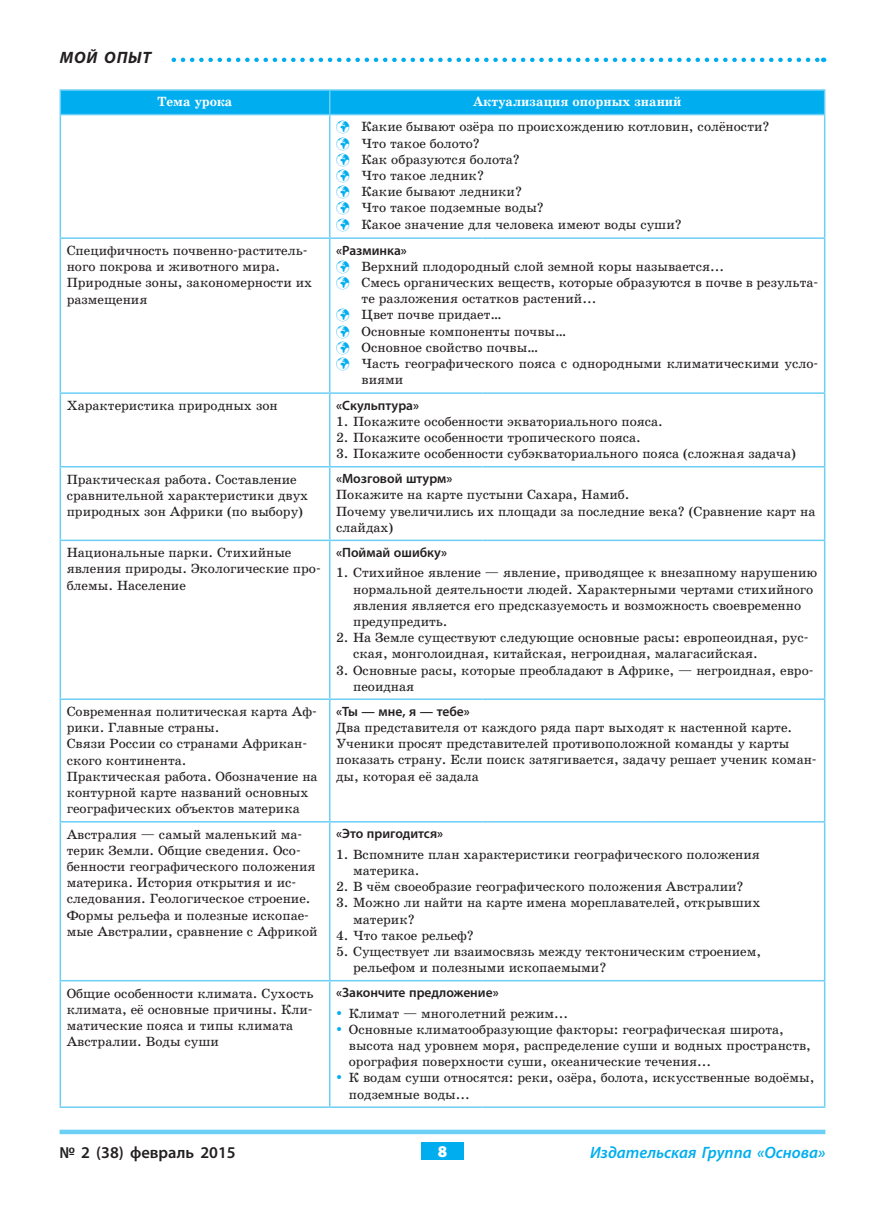
<style>
.page{position:relative;width:885px;height:1212px;background:#fff}
.page>*{position:absolute;margin:0;border:0;box-sizing:border-box;transform-origin:0 0}
.t1{font:italic 600 16.5px "Myriad Pro";color:#00aeef}
.t2{font:600 16.5px "Myriad Pro";color:#231f20}
.t3{font:italic 700 16.5px "Myriad Pro";letter-spacing:.05em;color:#231f20}
.t4{font:900 16.5px "Myriad Pro";color:#fff}
.t5{font:13.5px/16.2px "School Book C";color:#231f20}
.t6{font:600 13.5px "Myriad Pro";color:#231f20}
.t7{font:700 13.5px "School Book C";color:#fff}
</style>
<div class="page">
<div style="left:421px;top:1143px;width:42px;height:17px;background:#00aeef"></div>
<hr style="left:60px;top:1130px;width:765px;height:4px;background:#6bcff6">
<svg style="left:171px;top:58px;width:653px;height:4px"></svg>
<hr style="left:329px;top:115px;width:1px;height:122px;background:#6bcff6">
<hr style="left:60px;top:237px;width:270px;height:2px;background:#6bcff6">
<hr style="left:330px;top:237px;width:152px;height:2px;background:#6bcff6">
<hr style="left:329px;top:239px;width:1px;height:153px;background:#6bcff6">
<hr style="left:482px;top:237px;width:160px;height:2px;background:#6bcff6">
<hr style="left:642px;top:237px;width:183px;height:2px;background:#6bcff6">
<hr style="left:60px;top:392px;width:270px;height:2px;background:#6bcff6">
<hr style="left:330px;top:392px;width:152px;height:2px;background:#6bcff6">
<hr style="left:329px;top:394px;width:1px;height:72px;background:#6bcff6">
<hr style="left:482px;top:392px;width:160px;height:2px;background:#6bcff6">
<hr style="left:642px;top:392px;width:183px;height:2px;background:#6bcff6">
<hr style="left:60px;top:466px;width:270px;height:1px;background:#6bcff6">
<hr style="left:330px;top:466px;width:152px;height:1px;background:#6bcff6">
<hr style="left:329px;top:467px;width:1px;height:73px;background:#6bcff6">
<hr style="left:482px;top:466px;width:160px;height:1px;background:#6bcff6">
<hr style="left:642px;top:466px;width:183px;height:1px;background:#6bcff6">
<hr style="left:60px;top:540px;width:270px;height:1px;background:#6bcff6">
<hr style="left:330px;top:540px;width:152px;height:1px;background:#6bcff6">
<hr style="left:329px;top:541px;width:1px;height:157px;background:#6bcff6">
<hr style="left:482px;top:540px;width:160px;height:1px;background:#6bcff6">
<hr style="left:642px;top:540px;width:183px;height:1px;background:#6bcff6">
<hr style="left:60px;top:698px;width:270px;height:2px;background:#6bcff6">
<hr style="left:330px;top:698px;width:152px;height:2px;background:#6bcff6">
<hr style="left:329px;top:700px;width:1px;height:121px;background:#6bcff6">
<hr style="left:482px;top:698px;width:160px;height:2px;background:#6bcff6">
<hr style="left:642px;top:698px;width:183px;height:2px;background:#6bcff6">
<hr style="left:60px;top:821px;width:270px;height:1px;background:#6bcff6">
<hr style="left:330px;top:821px;width:152px;height:1px;background:#6bcff6">
<hr style="left:329px;top:822px;width:1px;height:158px;background:#6bcff6">
<hr style="left:482px;top:821px;width:160px;height:1px;background:#6bcff6">
<hr style="left:642px;top:821px;width:183px;height:1px;background:#6bcff6">
<hr style="left:60px;top:980px;width:270px;height:1px;background:#6bcff6">
<hr style="left:330px;top:980px;width:152px;height:1px;background:#6bcff6">
<hr style="left:329px;top:981px;width:1px;height:125px;background:#6bcff6">
<hr style="left:482px;top:980px;width:160px;height:1px;background:#6bcff6">
<hr style="left:642px;top:980px;width:183px;height:1px;background:#6bcff6">
<hr style="left:60px;top:1106px;width:270px;height:2px;background:#6bcff6">
<hr style="left:330px;top:1106px;width:152px;height:2px;background:#6bcff6">
<hr style="left:482px;top:1106px;width:160px;height:2px;background:#6bcff6">
<hr style="left:642px;top:1106px;width:183px;height:2px;background:#6bcff6">
<hr style="left:60px;top:115px;width:1px;height:122px;background:#6bcff6">
<hr style="left:823px;top:115px;width:2px;height:122px;background:#6bcff6">
<hr style="left:60px;top:239px;width:1px;height:153px;background:#6bcff6">
<hr style="left:823px;top:239px;width:2px;height:153px;background:#6bcff6">
<hr style="left:60px;top:394px;width:1px;height:72px;background:#6bcff6">
<hr style="left:823px;top:394px;width:2px;height:72px;background:#6bcff6">
<hr style="left:60px;top:467px;width:1px;height:73px;background:#6bcff6">
<hr style="left:823px;top:467px;width:2px;height:73px;background:#6bcff6">
<hr style="left:60px;top:541px;width:1px;height:157px;background:#6bcff6">
<hr style="left:823px;top:541px;width:2px;height:157px;background:#6bcff6">
<hr style="left:60px;top:700px;width:1px;height:121px;background:#6bcff6">
<hr style="left:823px;top:700px;width:2px;height:121px;background:#6bcff6">
<hr style="left:60px;top:822px;width:1px;height:158px;background:#6bcff6">
<hr style="left:823px;top:822px;width:2px;height:158px;background:#6bcff6">
<hr style="left:60px;top:981px;width:1px;height:125px;background:#6bcff6">
<hr style="left:823px;top:981px;width:2px;height:125px;background:#6bcff6">
<hr style="left:60px;top:89px;width:270px;height:2px;background:#6bcff6">
<div style="left:60px;top:90px;width:763px;height:24px;background:#00aeef"></div>
<hr style="left:330px;top:89px;width:152px;height:2px;background:#6bcff6">
<hr style="left:482px;top:89px;width:160px;height:2px;background:#6bcff6">
<hr style="left:642px;top:89px;width:183px;height:2px;background:#6bcff6">
<hr style="left:823px;top:91px;width:2px;height:23px;background:#6bcff6">
<hr style="left:60px;top:114px;width:270px;height:1px;background:#6bcff6">
<hr style="left:330px;top:114px;width:152px;height:1px;background:#6bcff6">
<hr style="left:482px;top:114px;width:160px;height:1px;background:#6bcff6">
<hr style="left:642px;top:114px;width:183px;height:1px;background:#6bcff6">
<p class="t3" style="left:60px;top:47px;width:93px">Мой опыт</p>
<p class="t7" style="left:157px;top:94px;width:77px">Тема урока</p>
<p class="t7" style="left:472px;top:94px;width:210px">Актуализация опорных знаний</p>
<p class="t5" style="left:361px;top:119px;width:409px">Какие бывают озёра по происхождению котловин, солёности?<br>Что такое болото?<br>Как образуются болота?<br>Что такое ледник?<br>Какие бывают ледники?<br>Что такое подземные воды?<br>Какое значение для человека имеют воды суши?</p>
<p class="t5" style="left:67px;top:242px;width:247px">Специфичность почвенно-раститель&shy;ного покрова и животного мира.<br>Природные зоны, закономерности их размещения</p>
<p class="t6" style="left:336px;top:241px;width:72px">«Разминка»</p>
<p class="t5" style="left:361px;top:258px;width:458px">Верхний плодородный слой земной коры называется...<br>Смесь органических веществ, которые образуются в почве в результа&shy;те разложения остатков растений...<br>Цвет почве придает…<br>Основные компоненты почвы…<br>Основное свойство почвы…<br>Часть географического пояса с однородными климатическими усло&shy;виями</p>
<p class="t5" style="left:67px;top:397px;width:212px">Характеристика природных зон</p>
<p class="t6" style="left:336px;top:396px;width:84px">«Скульптура»</p>
<p class="t5" style="left:336px;top:413px;width:328px">1. Покажите особенности экваториального пояса.</p>
<p class="t5" style="left:336px;top:429px;width:306px">2. Покажите особенности тропического пояса.</p>
<p class="t5" style="left:336px;top:446px;width:461px">3. Покажите особенности субэкваториального пояса (сложная задача)</p>
<p class="t5" style="left:67px;top:471px;width:243px">Практическая работа. Составление сравнительной характеристики двух природных зон Африки (по выбору)</p>
<p class="t6" style="left:336px;top:470px;width:118px">«Мозговой штурм»</p>
<p class="t5" style="left:336px;top:487px;width:481px">Покажите на карте пустыни Сахара, Намиб.<br>Почему увеличились их площади за последние века? (Сравнение карт на слайдах)</p>
<p class="t5" style="left:67px;top:545px;width:255px">Национальные парки. Стихийные явления природы. Экологические про&shy;блемы. Население</p>
<p class="t6" style="left:336px;top:544px;width:112px">«Поймай ошибку»</p>
<p class="t5" style="left:353px;top:565px;width:465px;text-indent:-17px">1. Стихийное явление — явление, приводящее к внезапному нарушению нормальной деятельности людей. Характерными чертами стихийного явления является его предсказуемость и возможность своевременно предупредить.</p>
<p class="t5" style="left:353px;top:630px;width:457px;text-indent:-17px">2. На Земле существуют следующие основные расы: европеоидная, рус&shy;ская, монголоидная, китайская, негроидная, малагасийская.</p>
<p class="t5" style="left:353px;top:662px;width:462px;text-indent:-17px">3. Основные расы, которые преобладают в Африке, — негроидная, евро&shy;пеоидная</p>
<p class="t5" style="left:67px;top:703px;width:252px">Современная политическая карта Аф&shy;рики. Главные страны.<br>Связи России со странами Африкан&shy;ского континента.<br>Практическая работа. Обозначение на контурной карте названий основных географических объектов материка</p>
<p class="t6" style="left:336px;top:703px;width:135px">«Ты — мне, я — тебе»</p>
<p class="t5" style="left:336px;top:719px;width:482px">Два представителя от каждого ряда парт выходят к настенной карте.<br>Ученики просят представителей противоположной команды у карты показать страну. Если поиск затягивается, задачу решает ученик коман&shy;ды, которая её задала</p>
<p class="t5" style="left:67px;top:826px;width:252px">Австралия — самый маленький ма&shy;терик Земли. Общие сведения. Осо&shy;бенности географического положения материка. История открытия и ис&shy;следования. Геологическое строение.<br>Формы рельефа и полезные ископае&shy;мые Австралии, сравнение с Африкой</p>
<p class="t6" style="left:336px;top:825px;width:108px">«Это пригодится»</p>
<p class="t5" style="left:353px;top:846px;width:408px;text-indent:-17px">1. Вспомните план характеристики географического положения материка.</p>
<p class="t5" style="left:336px;top:879px;width:409px">2. В чём своеобразие географического положения Австралии?</p>
<p class="t5" style="left:353px;top:895px;width:409px;text-indent:-17px">3. Можно ли найти на карте имена мореплавателей, открывших материк?</p>
<p class="t5" style="left:336px;top:927px;width:139px">4. Что такое рельеф?</p>
<p class="t5" style="left:353px;top:943px;width:409px;text-indent:-17px">5. Существует ли взаимосвязь между тектоническим строением, рельефом и полезными ископаемыми?</p>
<p class="t5" style="left:67px;top:985px;width:248px">Общие особенности климата. Сухость климата, её основные причины. Кли&shy;матические пояса и типы климата<br>Австралии. Воды суши</p>
<p class="t6" style="left:336px;top:984px;width:164px">«Закончите предложение»</p>
<p class="t5" style="left:349px;top:1005px;width:467px">Климат — многолетний режим...<br>Основные климатообразующие факторы: географическая широта, высота над уровнем моря, распределение суши и водных пространств, орография поверхности суши, океанические течения...<br>К водам суши относятся: реки, озёра, болота, искусственные водоёмы, подземные воды...</p>
<p class="t2" style="left:60px;top:1142px;width:178px">№ 2 (38) февраль 2015</p>
<p class="t4" style="left:438px;top:1141px;width:11px">8</p>
<p class="t1" style="left:590px;top:1142px;width:237px">Издательская Группа «Основа»</p>
</div>
